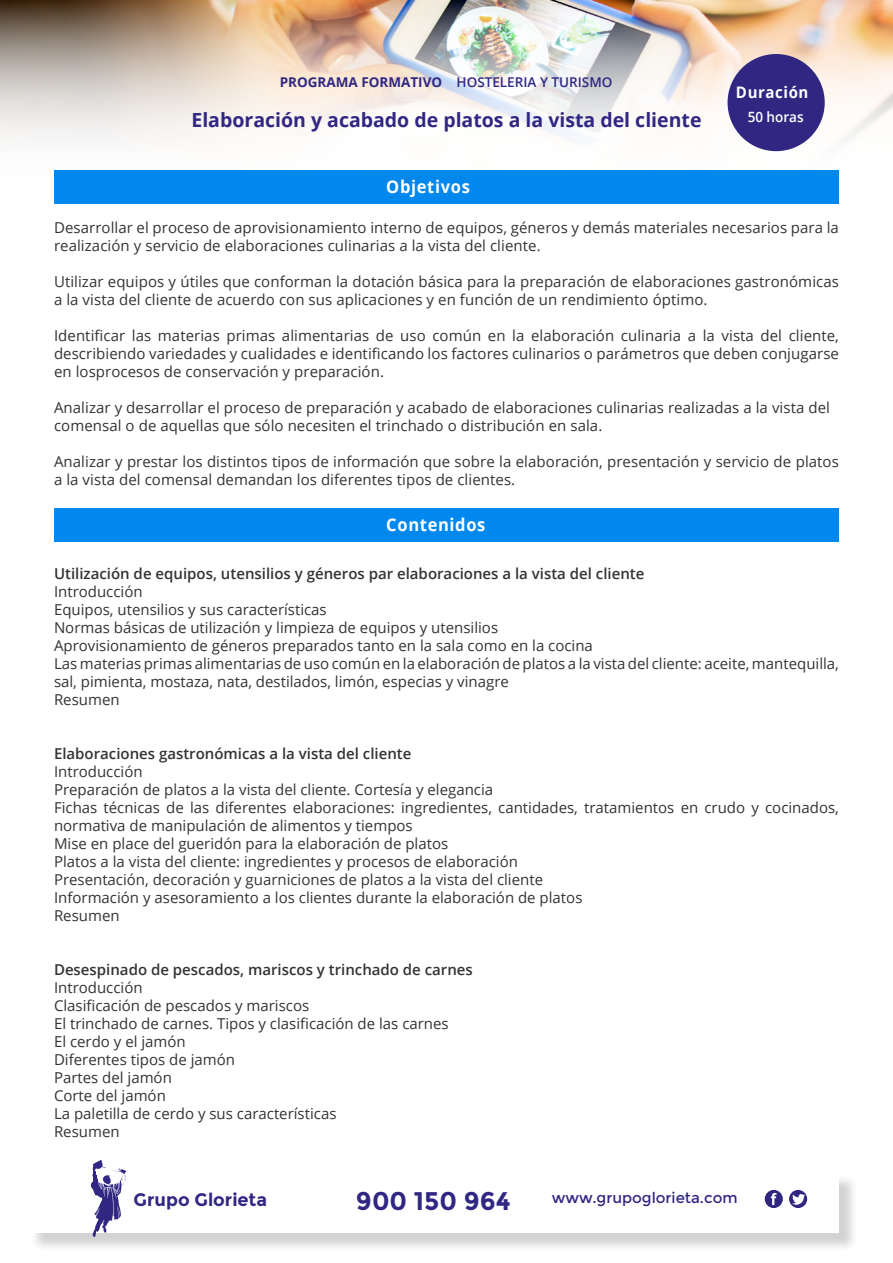
<style>
.page{position:relative;width:893px;height:1263px;background:#fff}
.page>*{position:absolute;margin:0;border:0;box-sizing:border-box;transform-origin:0 0}
.t1{font:700 25.5px "Montserrat";color:#312783}
.t2{font:700 19.5px "Open Sans";color:#312783}
.t3{font:700 18px "Montserrat";color:#312783}
.t4{font:700 17.55px "Open Sans";letter-spacing:.04em;color:#fff;scale:.94 1}
.t5{font:700 15.9px "Open Sans";letter-spacing:.04em;color:#fff;scale:.94 1}
.t6{font:15px/18px "Open Sans";color:#333}
.t7{font:600 15px "Open Sans";color:#333}
.t8{font:15px "Montserrat";color:#312783}
.t9{font:600 14.1px "Open Sans";color:#fff;scale:.95 1}
.t10{font:600 13.5px "Open Sans";color:#312783}
.t11{font:700 13.5px "Open Sans";color:#312783}
</style>
<div class="page">
<div style="left:54px;top:509px;width:785px;height:33px;background:#08e"></div>
<img style="left:0;top:0;width:893px;height:204px">
<div style="left:727px;top:54px;width:98px;height:97px;background:#312783;border-radius:50%"></div>
<div style="left:30px;top:1174px;width:828px;height:78px;background:#231f20;opacity:.2"></div>
<div style="left:28px;top:1171px;width:811px;height:62px;background:#fff"></div>
<svg style="left:91px;top:1160px;width:35px;height:77px"></svg>
<div style="left:765px;top:1190px;width:18px;height:18px;background:#312783;border-radius:50%"></div>
<svg style="left:771px;top:1193px;width:6px;height:12px"></svg>
<div style="left:789px;top:1190px;width:18px;height:18px;background:#312783;border-radius:50%"></div>
<svg style="left:792px;top:1194px;width:13px;height:11px"></svg>
<p class="t11" style="left:280px;top:73px;width:164px">PROGRAMA FORMATIVO</p>
<p class="t10" style="left:457px;top:73px;width:157px">HOSTELERIA Y TURISMO</p>
<p class="t2" style="left:191px;top:106px;width:512px">Elaboración y acabado de platos a la vista del cliente</p>
<p class="t4" style="left:386px;top:174px;width:90px">Objetivos</p>
<p class="t5" style="left:736px;top:81px;width:79px">Duración</p>
<p class="t9" style="left:748px;top:107px;width:60px">50 horas</p>
<p class="t6" style="left:54px;top:218px;width:786px">Desarrollar el proceso de aprovisionamiento interno de equipos, géneros y demás materiales necesarios para la realización y servicio de elaboraciones culinarias a la vista del cliente.</p>
<p class="t6" style="left:54px;top:272px;width:786px">Utilizar equipos y útiles que conforman la dotación básica para la preparación de elaboraciones gastronómicas a la vista del cliente de acuerdo con sus aplicaciones y en función de un rendimiento óptimo.</p>
<p class="t6" style="left:54px;top:326px;width:786px;text-align:justify">Identificar las materias primas alimentarias de uso común en la elaboración culinaria a la vista del cliente, describiendo variedades y cualidades e identificando los factores culinarios o parámetros que deben conjugarse en losprocesos de conservación y preparación.</p>
<p class="t6" style="left:54px;top:398px;width:777px">Analizar y desarrollar el proceso de preparación y acabado de elaboraciones culinarias realizadas a la vista del</p>
<p class="t6" style="left:54px;top:416px;width:550px">comensal o de aquellas que sólo necesiten el trinchado o distribución en sala.</p>
<p class="t6" style="left:54px;top:452px;width:786px">Analizar y prestar los distintos tipos de información que sobre la elaboración, presentación y servicio de platos a la vista del comensal demandan los diferentes tipos de clientes.</p>
<p class="t4" style="left:386px;top:512px;width:107px">Contenidos</p>
<p class="t7" style="left:54px;top:563px;width:592px">Utilización de equipos, utensilios y géneros par elaboraciones a la vista del cliente</p>
<p class="t6" style="left:54px;top:582px;width:90px">Introducción</p>
<p class="t6" style="left:54px;top:600px;width:274px">Equipos, utensilios y sus características</p>
<p class="t6" style="left:54px;top:618px;width:446px">Normas básicas de utilización y limpieza de equipos y utensilios</p>
<p class="t6" style="left:54px;top:636px;width:540px">Aprovisionamiento de géneros preparados tanto en la sala como en la cocina</p>
<p class="t6" style="left:54px;top:654px;width:786px">Las materias primas alimentarias de uso común en la elaboración de platos a la vista del cliente: aceite, mantequilla, sal, pimienta, mostaza, nata, destilados, limón, especias y vinagre</p>
<p class="t6" style="left:54px;top:690px;width:67px">Resumen</p>
<p class="t7" style="left:54px;top:743px;width:359px">Elaboraciones gastronómicas a la vista del cliente</p>
<p class="t6" style="left:54px;top:762px;width:90px">Introducción</p>
<p class="t6" style="left:54px;top:780px;width:441px">Preparación de platos a la vista del cliente. Cortesía y elegancia</p>
<p class="t6" style="left:54px;top:798px;width:786px">Fichas técnicas de las diferentes elaboraciones: ingredientes, cantidades, tratamientos en crudo y cocinados, normativa de manipulación de alimentos y tiempos</p>
<p class="t6" style="left:54px;top:834px;width:396px">Mise en place del gueridón para la elaboración de platos</p>
<p class="t6" style="left:54px;top:852px;width:465px">Platos a la vista del cliente: ingredientes y procesos de elaboración</p>
<p class="t6" style="left:54px;top:870px;width:491px">Presentación, decoración y guarniciones de platos a la vista del cliente</p>
<p class="t6" style="left:54px;top:888px;width:530px">Información y asesoramiento a los clientes durante la elaboración de platos</p>
<p class="t6" style="left:54px;top:906px;width:67px">Resumen</p>
<p class="t7" style="left:54px;top:959px;width:420px">Desespinado de pescados, mariscos y trinchado de carnes</p>
<p class="t6" style="left:54px;top:978px;width:90px">Introducción</p>
<p class="t6" style="left:54px;top:996px;width:257px">Clasificación de pescados y mariscos</p>
<p class="t6" style="left:54px;top:1014px;width:396px">El trinchado de carnes. Tipos y clasificación de las carnes</p>
<p class="t6" style="left:54px;top:1032px;width:133px">El cerdo y el jamón</p>
<p class="t6" style="left:54px;top:1050px;width:183px">Diferentes tipos de jamón</p>
<p class="t6" style="left:54px;top:1068px;width:119px">Partes del jamón</p>
<p class="t6" style="left:54px;top:1086px;width:113px">Corte del jamón</p>
<p class="t6" style="left:54px;top:1104px;width:284px">La paletilla de cerdo y sus características</p>
<p class="t6" style="left:54px;top:1122px;width:67px">Resumen</p>
<p class="t3" style="left:134px;top:1189px;width:135px">Grupo Glorieta</p>
<p class="t1" style="left:356px;top:1185px;width:156px">900 150 964</p>
<p class="t8" style="left:552px;top:1189px;width:187px">www.grupoglorieta.com</p>
</div>
